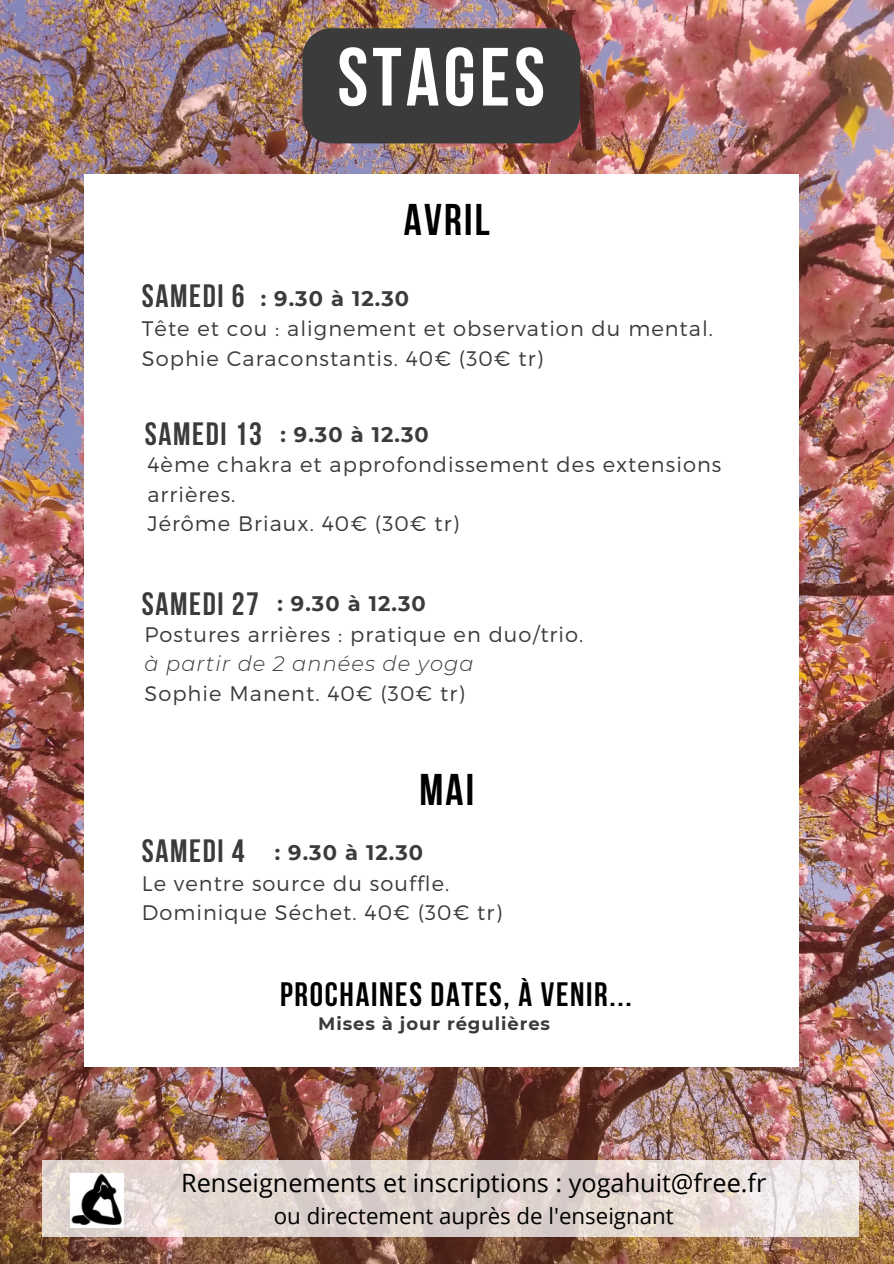
<style>
.page{position:relative;width:894px;height:1264px;background:#fff}
.page>*{position:absolute;margin:0;border:0;box-sizing:border-box;transform-origin:0 0}
.t1{font:700 82.35px "Bebas Neue";letter-spacing:.05em;color:#fff}
.t2{font:700 44.25px "Bebas Neue";letter-spacing:.05em;color:#000}
.t3{font:700 33.75px "Bebas Neue";letter-spacing:.05em;color:#000}
.t4{font:700 32.25px "Bebas Neue";letter-spacing:.05em;color:#3b3b3b}
.t5{font:25.2px "Open Sans";color:#000}
.t6{font:22.2px "Open Sans";color:#000}
.t7{font:300 21px/29.8px "Montserrat";letter-spacing:.05em;color:#3b3b3b}
.t8{font:700 18px "Montserrat";letter-spacing:.05em;color:#3b3b3b}
.s1{font-weight:700}
.s2{font-style:italic}
</style>
<div class="page">
<img style="left:0;top:0;width:893px;height:1263px">
<svg style="left:42px;top:1159px;width:816px;height:77px;background:#e2d6d1"></svg>
<div style="left:84px;top:175px;width:714px;height:891px;background:#fff"></div>
<img style="left:70px;top:1173px;width:53px;height:54px">
<div style="left:302px;top:28px;width:278px;height:115px;background:#3b3b3b;border-radius:29px"></div>
<h2 class="t1" style="left:337px;top:44px;width:209px">STAGES</h2>
<h5 class="t2" style="left:404px;top:202px;width:87px">AVRIL</h5>
<h3 class="t4" style="left:142px;top:283px;width:104px">SAMEDI 6</h3>
<h2 class="t7" style="left:142px;top:282px;width:572px;text-indent:119px"><span class="s1">: 9.30 à 12.30<br></span>Tête et cou : alignement et observation du mental.<br>Sophie Caraconstantis. 40€ (30€ tr)</h2>
<h5 class="t4" style="left:145px;top:421px;width:118px">SAMEDI 13</h5>
<p class="t7" style="left:147px;top:418px;width:575px;text-indent:133px"><span class="s1">: 9.30 à 12.30<br></span>4ème chakra et approfondissement des extensions arrières.<br>Jérôme Briaux. 40€ (30€ tr)</p>
<h5 class="t4" style="left:142px;top:590px;width:118px">SAMEDI 27</h5>
<h5 class="t7" style="left:144px;top:588px;width:440px;text-indent:133px"><span class="s1">: 9.30 à 12.30<br></span>Postures arrières : pratique en duo/trio. <span class="s2">à partir de 2 années de yoga<br></span>Sophie Manent. 40€ (30€ tr)</h5>
<h3 class="t2" style="left:419px;top:772px;width:56px">MAI</h3>
<p class="t4" style="left:142px;top:838px;width:104px">SAMEDI 4</p>
<h4 class="t7" style="left:142px;top:836px;width:361px;text-indent:133px"><span class="s1">: 9.30 à 12.30<br></span>Le ventre source du souffle.<br>Dominique Séchet. 40€ (30€ tr)</h4>
<h3 class="t3" style="left:280px;top:981px;width:353px">PROCHAINES DATES, À VENIR...</h3>
<h3 class="t8" style="left:318px;top:1012px;width:233px">Mises à jour régulières</h3>
<h1 class="t5" style="left:181px;top:1165px;width:586px">Renseignements et inscriptions : yogahuit@free.fr</h1>
<h1 class="t6" style="left:274px;top:1200px;width:401px">ou directement auprès de l'enseignant</h1>
</div>
